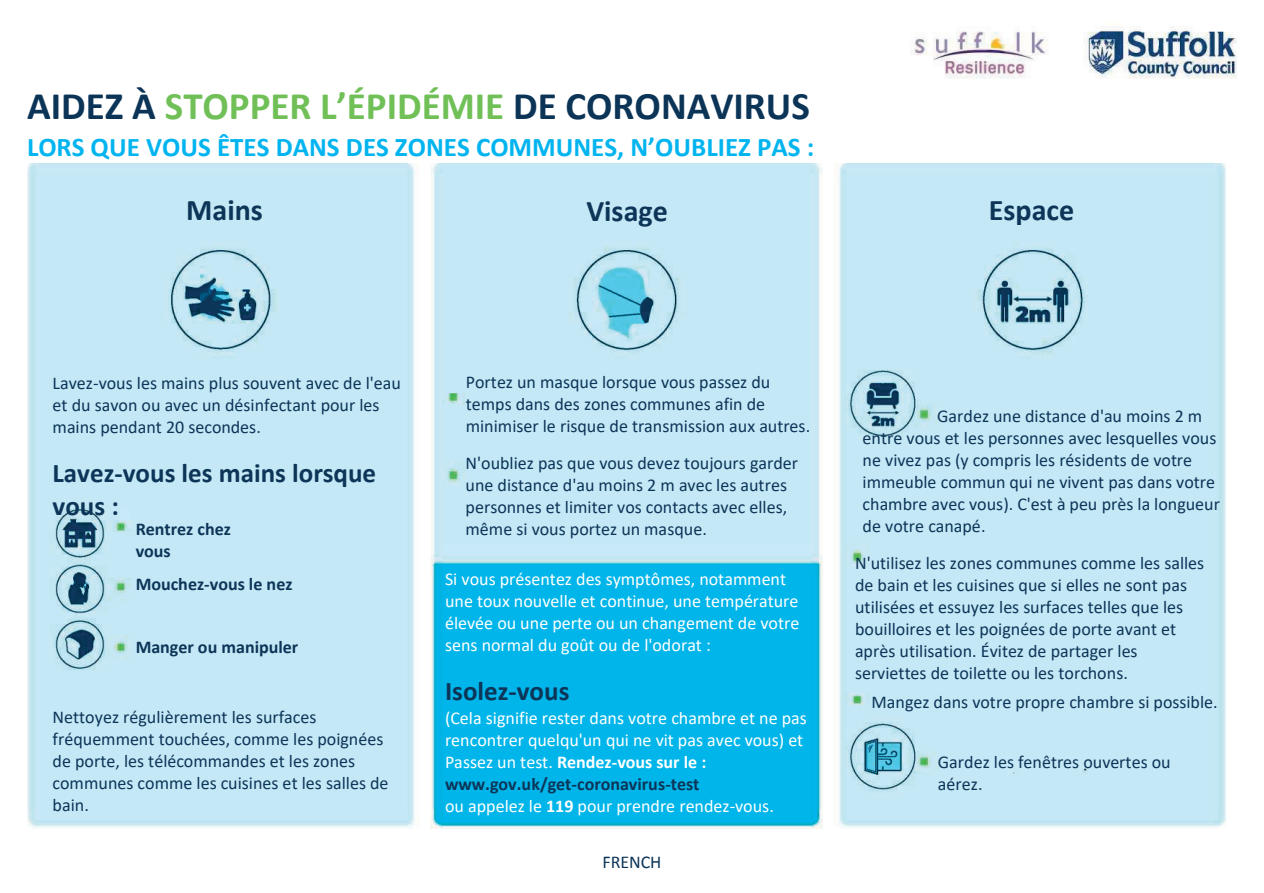
<style>
.page{position:relative;width:1264px;height:893px;background:#fff}
.page>*{position:absolute;margin:0;border:0;box-sizing:border-box;transform-origin:0 0}
.t1{font:700 39px "Calibri";color:#0b3457}
.t2{font:700 30px "Calibri";color:#0c3558}
.t3{font:700 27px "Calibri";color:#00b4ef}
.t4{font:700 27px/33px "Calibri";color:#0c3558}
.t5{font:18px/21.9px "Calibri";color:#0c3558}
.t6{font:18px/21.9px "Calibri";color:#fff}
.t7{font:700 18px/21.9px "Calibri";color:#0c3558}
.s1{color:#70c057}
.s2{font-weight:700}
.s3{font-weight:700;color:#0c3558}
</style>
<div class="page">
<img style="left:910px;top:26px;width:326px;height:53px">
<img style="left:27px;top:163px;width:1199px;height:665px">
<h1 class="t1" style="left:27px;top:79px;width:784px">AIDEZ À <span class="s1">STOPPER L’ÉPIDÉMIE</span> DE CORONAVIRUS</h1>
<h3 class="t3" style="left:27px;top:128px;width:788px">LORS QUE VOUS ÊTES DANS DES ZONES COMMUNES, N’OUBLIEZ PAS :</h3>
<h2 class="t2" style="left:186px;top:189px;width:78px">Mains</h2>
<h2 class="t2" style="left:586px;top:189px;width:83px">Visage</h2>
<h2 class="t2" style="left:988px;top:189px;width:87px">Espace</h2>
<p class="t5" style="left:53px;top:371px;width:350px">Lavez-vous les mains plus souvent avec de l'eau et du savon ou avec un désinfectant pour les mains pendant 20 secondes.</p>
<h3 class="t4" style="left:53px;top:456px;width:325px">Lavez-vous les mains lorsque vous :</h3>
<p class="t7" style="left:136px;top:518px;width:97px">Rentrez chez vous</p>
<p class="t7" style="left:136px;top:573px;width:158px">Mouchez-vous le nez</p>
<p class="t7" style="left:136px;top:636px;width:164px">Manger ou manipuler</p>
<p class="t5" style="left:53px;top:706px;width:337px">Nettoyez régulièrement les surfaces fréquemment touchées, comme les poignées de porte, les télécommandes et les zones communes comme les cuisines et les salles de bain.</p>
<p class="t5" style="left:465px;top:371px;width:346px">Portez un masque lorsque vous passez du temps dans des zones communes afin de minimiser le risque de transmission aux autres.</p>
<p class="t5" style="left:465px;top:451px;width:334px">N'oubliez pas que vous devez toujours garder une distance d'au moins 2 m avec les autres personnes et limiter vos contacts avec elles, même si vous portez un masque.</p>
<p class="t6" style="left:445px;top:567px;width:356px">Si vous présentez des symptômes, notamment une toux nouvelle et continue, une température élevée ou une perte ou un changement de votre sens normal du goût ou de l'odorat :</p>
<h3 class="t4" style="left:445px;top:674px;width:126px">Isolez-vous</h3>
<p class="t6" style="left:445px;top:706px;width:363px">(Cela signifie rester dans votre chambre et ne pas rencontrer quelqu'un qui ne vit pas avec vous) et Passez un test. <span class="s2">Rendez-vous sur le : </span><span class="s3">www.gov.uk/get-coronavirus-test<br></span>ou appelez le <span class="s2">119</span> pour prendre rendez-vous.</p>
<p class="t5" style="left:602px;top:850px;width:60px">FRENCH</p>
<p class="t5" style="left:862px;top:405px;width:359px;text-indent:75px">Gardez une distance d'au moins 2 m entre vous et les personnes avec lesquelles vous ne vivez pas (y compris les résidents de votre immeuble commun qui ne vivent pas dans votre chambre avec vous). C'est à peu près la longueur de votre canapé.</p>
<p class="t5" style="left:854px;top:551px;width:351px">N'utilisez les zones communes comme les salles de bain et les cuisines que si elles ne sont pas utilisées et essuyez les surfaces telles que les bouilloires et les poignées de porte avant et après utilisation. Évitez de partager les serviettes de toilette ou les torchons.</p>
<p class="t5" style="left:871px;top:690px;width:348px">Mangez dans votre propre chambre si possible.</p>
<p class="t5" style="left:937px;top:750px;width:234px">Gardez les fenêtres ouvertes ou aérez.</p>
</div>
